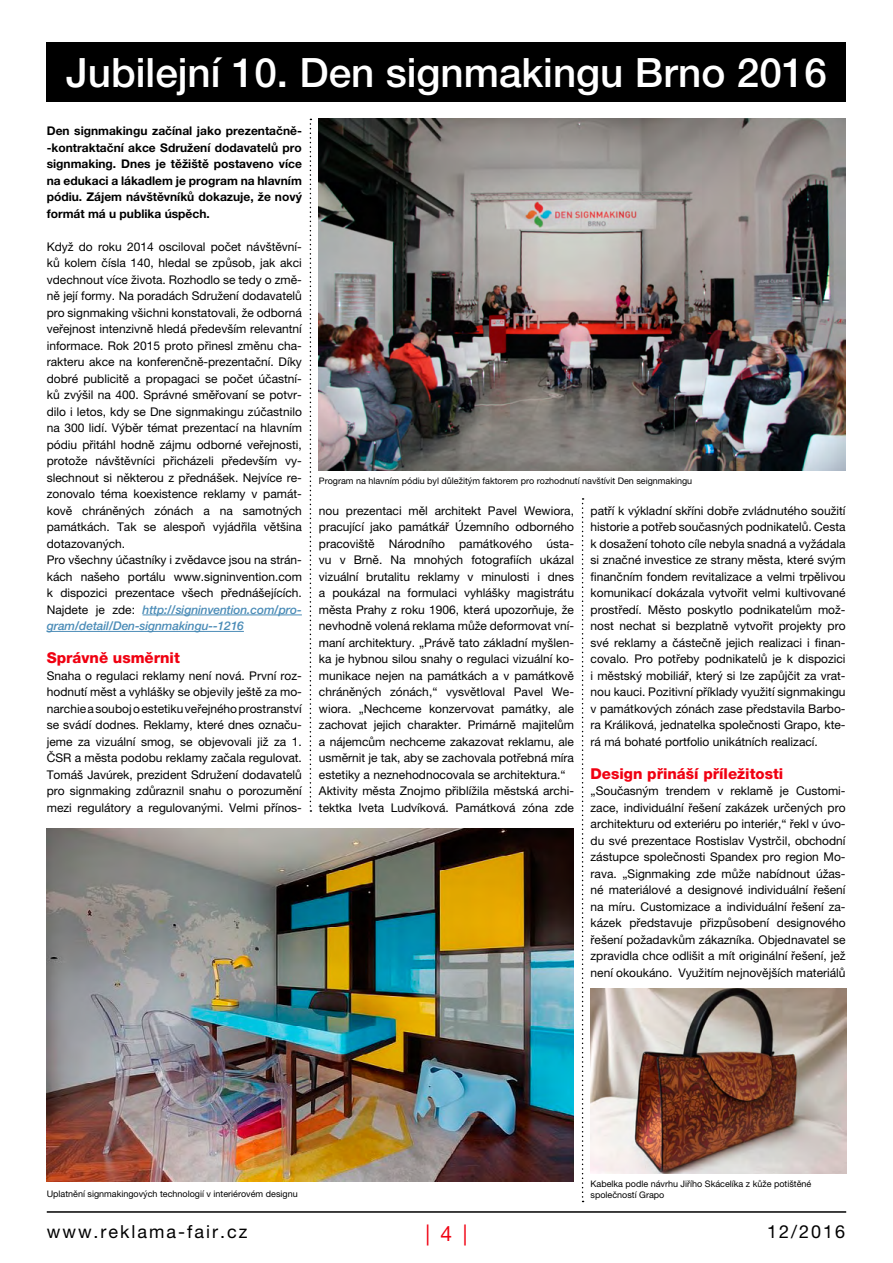
<style>
.page{position:relative;width:893px;height:1263px;background:#fff}
.page>*{position:absolute;margin:0;border:0;box-sizing:border-box;transform-origin:0 0}
.t1{font:500 40.5px "Helvetica Neue LT Pro";color:#fff}
.t2{font:21px "Helvetica Neue LT Pro";color:#f00011}
.t3{font:18px "Helvetica Neue LT Pro";letter-spacing:.11em;color:#000}
.t4{font:800 15px "Helvetica Neue LT Pro";color:#f00011}
.t5{font:12px/16.5px "Helvetica Neue LT Pro";color:#000;text-align:justify}
.t6{font:700 12px/16.5px "Helvetica Neue LT Pro";color:#000;text-align:justify}
.t7{font:9px/10.5px "Helvetica Neue LT Pro";color:#000}
.s1{font-weight:500;font-style:italic;color:#4b8cb7}
</style>
<div class="page">
<hr style="left:47px;top:1211px;width:799px;height:2px;background:#000">
<svg style="left:310px;top:119px;width:1px;height:693px"></svg>
<svg style="left:582px;top:498px;width:2px;height:704px"></svg>
<hr style="left:143px;top:615px;width:159px;height:1px;background:#4b8cb7">
<hr style="left:47px;top:631px;width:197px;height:1px;background:#4b8cb7">
<img style="left:318px;top:119px;width:528px;height:351px">
<img style="left:591px;top:988px;width:256px;height:186px">
<img style="left:47px;top:828px;width:527px;height:354px">
<div style="left:47px;top:43px;width:799px;height:59px;background:#000"></div>
<h1 class="t1" style="left:66px;top:48px;width:762px">Jubilejní 10. Den signmakingu Brno 2016</h1>
<p class="t6" style="left:47px;top:122px;width:257px">Den signmakingu začínal jako prezentačně--kontraktační akce Sdružení dodavatelů pro signmaking. Dnes je těžiště postaveno více na edukaci a lákadlem je program na hlavním pódiu. Zájem návštěvníků dokazuje, že nový formát má u publika úspěch.</p>
<p class="t5" style="left:47px;top:238px;width:257px;text-align:left">Když do roku 2014 osciloval počet návštěvní&shy;ků kolem čísla 140, hledal se způsob, jak akci vdechnout více života. Rozhodlo se tedy o změ&shy;ně její formy. Na poradách Sdružení dodavatelů pro signmaking všichni konstatovali, že odborná veřejnost intenzivně hledá především relevantní informace. Rok 2015 proto přinesl změnu cha&shy;rakteru akce na konferenčně-prezentační. Díky dobré publicitě a propagaci se počet účastní&shy;ků zvýšil na 400. Správné směřovaní se potvr&shy;dilo i letos, kdy se Dne signmakingu zúčastnilo na 300 lidí. Výběr témat prezentací na hlavním pódiu přitáhl hodně zájmu odborné veřejnosti, protože návštěvníci přicházeli především vy&shy;slechnout si některou z přednášek. Nejvíce re&shy;zonovalo téma koexistence reklamy v památ&shy;kově chráněných zónách a na samotných památkách. Tak se alespoň vyjádřila většina dotazovaných.<br>Pro všechny účastníky i zvědavce jsou na strán&shy;kách našeho portálu www.signinvention.com k dispozici prezentace všech přednášejících.<br>Najdete je zde: <span class="s1">http://signinvention.com/pro&shy;gram/detail/Den-signmakingu--1216</span></p>
<p class="t4" style="left:47px;top:649px;width:135px">Správně usměrnit</p>
<p class="t5" style="left:47px;top:667px;width:257px">Snaha o regulaci reklamy není nová. První roz&shy;hodnutí měst a vyhlášky se objevily ještě za mo&shy;narchie a souboj o estetiku veřejného prostranství se svádí dodnes. Reklamy, které dnes označu&shy;jeme za vizuální smog, se objevovali již za 1.<br>ČSR a města podobu reklamy začala regulovat.<br>Tomáš Javúrek, prezident Sdružení dodavatelů pro signmaking zdůraznil snahu o porozumění mezi regulátory a regulovanými. Velmi přínos-</p>
<p class="t7" style="left:319px;top:475px;width:375px">Program na hlavním pódiu byl důležitým faktorem pro rozhodnutí navštívit Den seignmakingu</p>
<p class="t5" style="left:591px;top:502px;width:257px">patří k výkladní skříni dobře zvládnutého soužití historie a potřeb současných podnikatelů. Cesta k dosažení tohoto cíle nebyla snadná a vyžádala si značné investice ze strany města, které svým finančním fondem revitalizace a velmi trpělivou komunikací dokázala vytvořit velmi kultivované prostředí. Město poskytlo podnikatelům mož&shy;nost nechat si bezplatně vytvořit projekty pro své reklamy a částečně jejich realizaci i finan&shy;covalo. Pro potřeby podnikatelů je k dispozici i městský mobiliář, který si lze zapůjčit za vrat&shy;nou kauci. Pozitivní příklady využití signmakingu v památkových zónách zase představila Barbo&shy;ra Králiková, jednatelka společnosti Grapo, kte&shy;rá má bohaté portfolio unikátních realizací.</p>
<p class="t4" style="left:591px;top:764px;width:194px">Design přináší příležitosti</p>
<p class="t5" style="left:591px;top:782px;width:257px">„Současným trendem v reklamě je Customi&shy;zace, individuální řešení zakázek určených pro architekturu od exteriéru po interiér,“ řekl v úvo&shy;du své prezentace Rostislav Vystrčil, obchodní zástupce společnosti Spandex pro region Mo&shy;rava. „Signmaking zde může nabídnout úžas&shy;né materiálové a designové individuální řešení na míru. Customizace a individuální řešení za&shy;kázek představuje přizpůsobení designového řešení požadavkům zákazníka. Objednavatel se zpravidla chce odlišit a mít originální řešení, jež není okoukáno. Využitím nejnovějších materiálů</p>
<p class="t5" style="left:319px;top:502px;width:257px;text-align:left">nou prezentaci měl architekt Pavel Wewiora, pracující jako památkář Územního odborného pracoviště Národního památkového ústa&shy;vu v Brně. Na mnohých fotografiích ukázal vizuální brutalitu reklamy v minulosti i dnes a poukázal na formulaci vyhlášky magistrátu města Prahy z roku 1906, která upozorňuje, že nevhodně volená reklama může deformovat vní&shy;maní architektury. „Právě tato základní myšlen&shy;ka je hybnou silou snahy o regulaci vizuální ko&shy;munikace nejen na památkách a v památkově chráněných zónách,“ vysvětloval Pavel We&shy;wiora. „Nechceme konzervovat památky, ale zachovat jejich charakter. Primárně majitelům a nájemcům nechceme zakazovat reklamu, ale usměrnit je tak, aby se zachovala potřebná míra estetiky a neznehodnocovala se architektura.“ Aktivity města Znojmo přiblížila městská archi&shy;tektka Iveta Ludvíková. Památková zóna zde</p>
<p class="t7" style="left:47px;top:1189px;width:252px">Uplatnění signmakingových technologií v interiérovém designu</p>
<p class="t7" style="left:591px;top:1179px;width:222px">Kabelka podle návrhu Jiřího Skácelíka z kůže potištěné společností Grapo</p>
<h3 class="t3" style="left:47px;top:1221px;width:202px">www.reklama-fair.cz</h3>
<h2 class="t2" style="left:425px;top:1220px;width:43px">| 4 |</h2>
<h3 class="t3" style="left:767px;top:1221px;width:79px">12/2016</h3>
</div>
